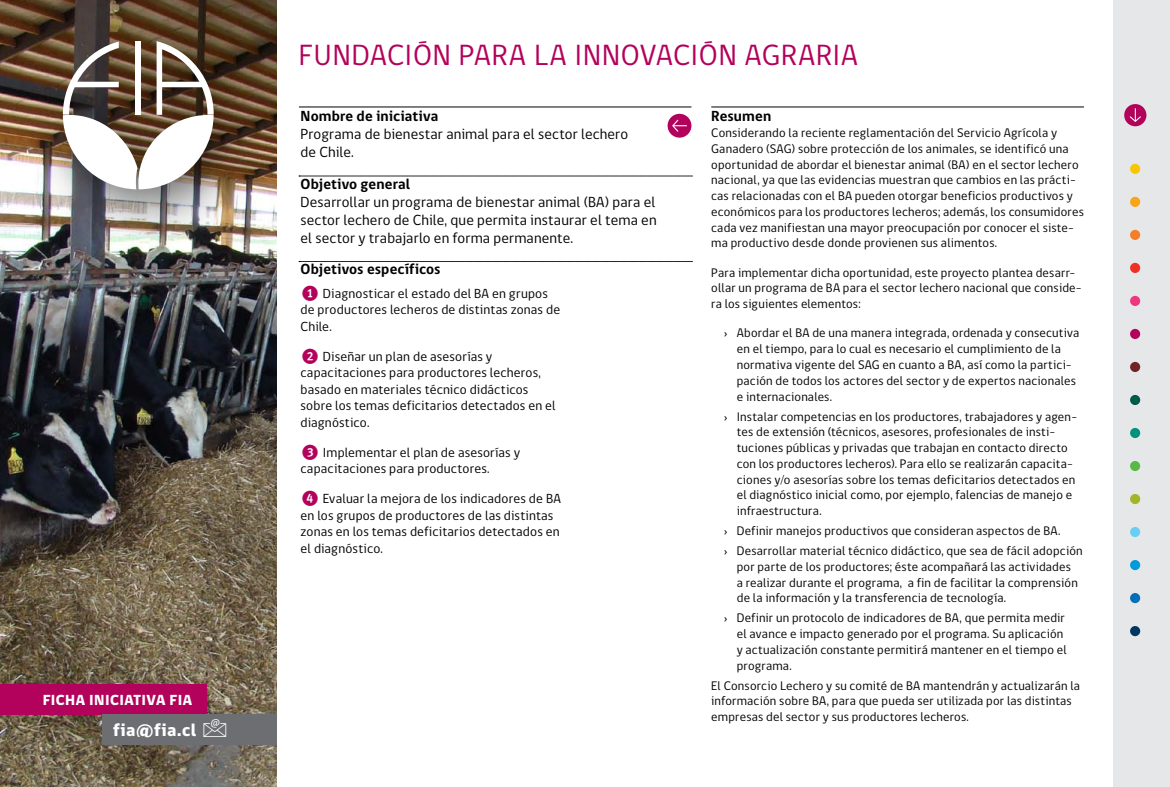
<style>
.page{position:relative;width:1170px;height:787px;background:#fff}
.page>*{position:absolute;margin:0;border:0;box-sizing:border-box;transform-origin:0 0}
.t1{font:30px "gob CL";letter-spacing:.02em;color:#b3025b}
.t2{font:800 18px "gob CL";letter-spacing:.025em;color:#fff}
.t3{font:15px/18px "gob CL";letter-spacing:.01em;color:#000}
.t4{font:700 15px "gob CL";letter-spacing:.005em;color:#000}
.t5{font:800 15px "gob CL";letter-spacing:.025em;color:#fff}
.t6{font:13.5px/16.5px "gob CL";letter-spacing:.01em;color:#000}
.t7{font:12.75px/15.8px "gob CL";letter-spacing:.015em;color:#000}
.s1{color:#b3025b}
</style>
<div class="page">
<img style="left:0;top:0;width:276px;height:787px">
<div style="left:27px;top:7px;width:243px;height:239px;background:#000;opacity:.75"></div>
<img style="left:63px;top:41px;width:151px;height:148px">
<hr style="left:299px;top:107px;width:392px;height:1px;background:#000">
<hr style="left:711px;top:107px;width:372px;height:1px;background:#000">
<svg style="left:299px;top:176px;width:393px;height:1px"></svg>
<svg style="left:299px;top:261px;width:393px;height:1px"></svg>
<div style="left:1113px;top:0;width:56px;height:787px;background:#e6e7e8"></div>
<div style="left:667px;top:114px;width:24px;height:24px;background:#b3025b;border-radius:50%"></div>
<svg style="left:672px;top:120px;width:15px;height:12px"></svg>
<div style="left:1124px;top:104px;width:22px;height:22px;background:#b3025b;border-radius:50%"></div>
<svg style="left:1129px;top:108px;width:11px;height:14px"></svg>
<div style="left:1129px;top:164px;width:11px;height:10px;background:#f9c606;border-radius:50%"></div>
<div style="left:1129px;top:197px;width:11px;height:10px;background:#faa41a;border-radius:50%"></div>
<div style="left:1129px;top:230px;width:11px;height:10px;background:#f57e29;border-radius:50%"></div>
<div style="left:1129px;top:263px;width:11px;height:10px;background:#ee3124;border-radius:50%"></div>
<div style="left:1129px;top:296px;width:11px;height:10px;background:#ee3780;border-radius:50%"></div>
<div style="left:1129px;top:329px;width:11px;height:10px;background:#b3025b;border-radius:50%"></div>
<div style="left:1129px;top:362px;width:11px;height:10px;background:#702328;border-radius:50%"></div>
<div style="left:1129px;top:395px;width:11px;height:10px;background:#005a4a;border-radius:50%"></div>
<div style="left:1129px;top:428px;width:11px;height:10px;background:#00927c;border-radius:50%"></div>
<div style="left:1129px;top:461px;width:11px;height:10px;background:#58b947;border-radius:50%"></div>
<div style="left:1129px;top:494px;width:11px;height:10px;background:#a2b427;border-radius:50%"></div>
<div style="left:1129px;top:527px;width:11px;height:10px;background:#68cef3;border-radius:50%"></div>
<div style="left:1129px;top:560px;width:11px;height:10px;background:#009ada;border-radius:50%"></div>
<div style="left:1129px;top:593px;width:11px;height:10px;background:#006fba;border-radius:50%"></div>
<div style="left:1129px;top:626px;width:11px;height:10px;background:#003660;border-radius:50%"></div>
<div style="left:0;top:684px;width:207px;height:30px;background:#b3025b"></div>
<div style="left:102px;top:714px;width:174px;height:30px;background:#6d6e71"></div>
<p class="t5" style="left:43px;top:689px;width:151px">FICHA INICIATIVA FIA</p>
<h2 class="t2" style="left:113px;top:717px;width:85px">fia@fia.cl</h2>
<h1 class="t1" style="left:299px;top:35px;width:560px">FUNDACIÓN PARA LA INNOVACIÓN AGRARIA</h1>
<p class="t4" style="left:300px;top:106px;width:139px">Nombre de iniciativa</p>
<p class="t3" style="left:300px;top:126px;width:329px">Programa de bienestar animal para el sector lechero de Chile.</p>
<p class="t4" style="left:300px;top:174px;width:111px">Objetivo general</p>
<p class="t3" style="left:300px;top:193px;width:357px;text-align:justify">Desarrollar un programa de bienestar animal (BA) para el sector lechero de Chile, que permita instaurar el tema en el sector y trabajarlo en forma permanente.</p>
<p class="t4" style="left:300px;top:259px;width:142px">Objetivos específicos</p>
<p class="t6" style="left:300px;top:285px;width:261px;text-indent:22px">Diagnosticar el estado del BA en grupos de productores lecheros de distintas zonas de<br>Chile.</p>
<p class="t6" style="left:300px;top:348px;width:257px;text-indent:22px">Diseñar un plan de asesorías y capacitaciones para productores lecheros, basado en materiales técnico didácticos sobre los temas deficitarios detectados en el diagnóstico.</p>
<p class="t6" style="left:300px;top:444px;width:221px"><span class="s1">▼</span> Implementar el plan de asesorías y capacitaciones para productores.</p>
<p class="t6" style="left:300px;top:490px;width:262px"><span class="s1">◆</span> Evaluar la mejora de los indicadores de BA en los grupos de productores de las distintas zonas en los temas deficitarios detectados en el diagnóstico.</p>
<p class="t4" style="left:711px;top:106px;width:61px">Resumen</p>
<p class="t7" style="left:711px;top:125px;width:374px">Considerando la reciente reglamentación del Servicio Agrícola y Ganadero (SAG) sobre protección de los animales, se identificó una oportunidad de abordar el bienestar animal (BA) en el sector lechero nacional, ya que las evidencias muestran que cambios en las prácti&shy;cas relacionadas con el BA pueden otorgar beneficios productivos y económicos para los productores lecheros; además, los consumidores cada vez manifiestan una mayor preocupación por conocer el siste&shy;ma productivo desde donde provienen sus alimentos.</p>
<p class="t7" style="left:711px;top:265px;width:372px">Para implementar dicha oportunidad, este proyecto plantea desarr&shy;ollar un programa de BA para el sector lechero nacional que conside&shy;ra los siguientes elementos:</p>
<p class="t7" style="left:736px;top:326px;width:344px;text-indent:-13px">› Abordar el BA de una manera integrada, ordenada y consecutiva en el tiempo, para lo cual es necesario el cumplimiento de la normativa vigente del SAG en cuanto a BA, así como la partici&shy;pación de todos los actores del sector y de expertos nacionales e internacionales.</p>
<p class="t7" style="left:736px;top:408px;width:342px;text-indent:-13px">› Instalar competencias en los productores, trabajadores y agen&shy;tes de extensión (técnicos, asesores, profesionales de insti&shy;tuciones públicas y privadas que trabajan en contacto directo con los productores lecheros). Para ello se realizarán capacita&shy;ciones y/o asesorías sobre los temas deficitarios detectados en el diagnóstico inicial como, por ejemplo, falencias de manejo e infraestructura.</p>
<p class="t7" style="left:724px;top:521px;width:360px;line-height:20px">› Definir manejos productivos que consideran aspectos de BA.<br>› Desarrollar material técnico didáctico, que sea de fácil adopción</p>
<p class="t7" style="left:736px;top:559px;width:342px">por parte de los productores; éste acompañará las actividades a realizar durante el programa, a fin de facilitar la comprensión de la información y la transferencia de tecnología.</p>
<p class="t7" style="left:736px;top:610px;width:331px;text-indent:-13px">› Definir un protocolo de indicadores de BA, que permita medir el avance e impacto generado por el programa. Su aplicación y actualización constante permitirá mantener en el tiempo el programa.</p>
<p class="t7" style="left:711px;top:677px;width:370px">El Consorcio Lechero y su comité de BA mantendrán y actualizarán la información sobre BA, para que pueda ser utilizada por las distintas empresas del sector y sus productores lecheros.</p>
</div>
